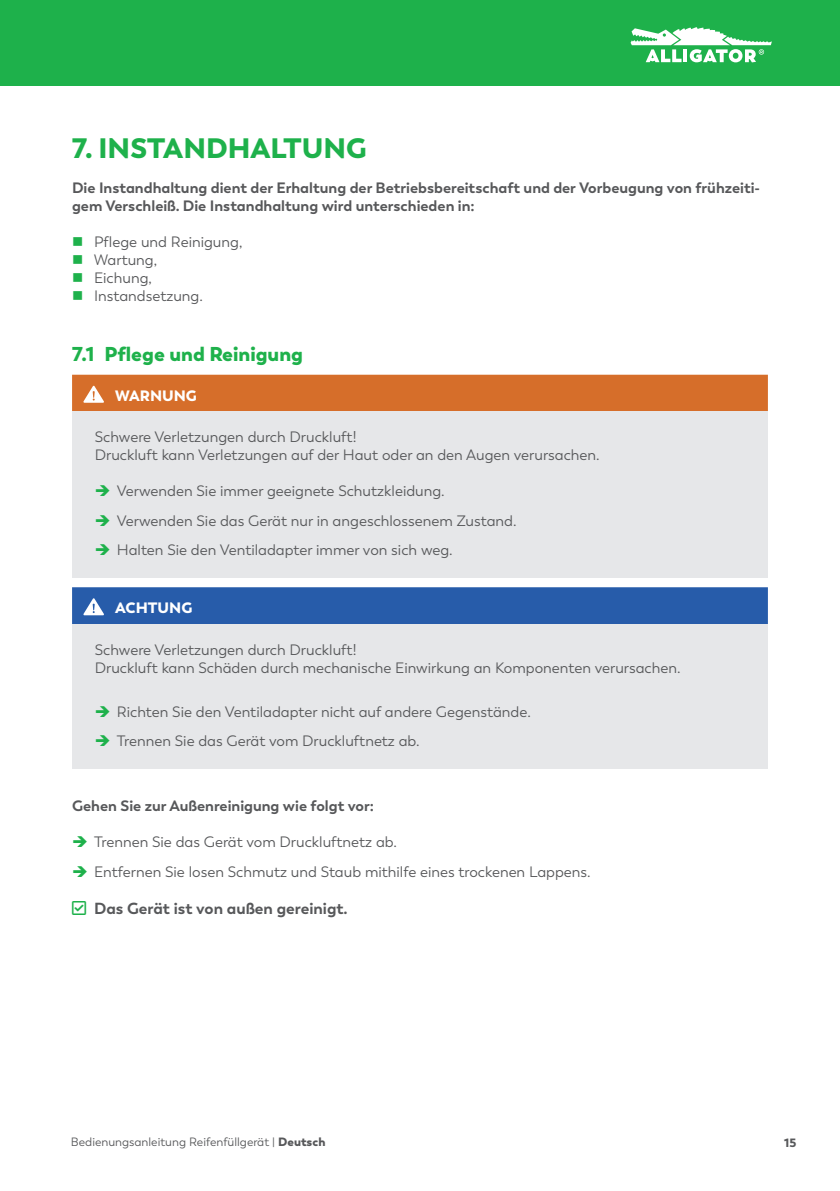
<style>
.page{position:relative;width:840px;height:1191px;background:#fff}
.page>*{position:absolute;margin:0;border:0;box-sizing:border-box;transform-origin:0 0}
.t1{font:900 28px "Trenda";color:#1eb14b}
.t2{font:900 20px "Trenda";color:#1eb14b}
.t3{font:700 16px "Trenda";color:#57585a}
.Copy{font:15px "Trenda";color:#57585a}
.Copy-2{font:700 15px/18px "Trenda";color:#57585a}
.List_Titel{font:900 15px "Trenda";color:#fff}
.t4{font:12px "Trenda";color:#57585a}
.t5{font:900 12px "Trenda";color:#57585a}
.s1{color:#1eb14b}
.s2{font-weight:900}
</style>
<div class="page">
<div style="left:0;top:0;width:839px;height:85px;background:#1eb14b"></div>
<svg style="left:630px;top:27px;width:141px;height:35px"></svg>
<div style="left:72px;top:411px;width:695px;height:167px;background:#e6e7e9"></div>
<div style="left:72px;top:375px;width:695px;height:36px;background:#d66e2a"></div>
<div style="left:72px;top:624px;width:695px;height:145px;background:#e6e7e9"></div>
<div style="left:72px;top:587px;width:695px;height:37px;background:#275caa"></div>
<h2 class="t1" style="left:72px;top:130px;width:296px">7. INSTANDHALTUNG</h2>
<p class="Copy-2" style="left:72px;top:179px;width:689px">Die Instandhaltung dient der Erhaltung der Betriebsbereitschaft und der Vorbeugung von frühzeiti&shy;gem Verschleiß. Die Instandhaltung wird unterschieden in:</p>
<p class="Copy" style="left:94px;top:233px;width:150px">Pflege und Reinigung,</p>
<p class="Copy" style="left:94px;top:251px;width:64px">Wartung,</p>
<p class="Copy" style="left:94px;top:269px;width:59px">Eichung,</p>
<p class="Copy" style="left:94px;top:287px;width:110px">Instandsetzung.</p>
<h3 class="t2" style="left:72px;top:341px;width:232px">7.1 Pflege und Reinigung</h3>
<p class="List_Titel" style="left:115px;top:385px;width:83px">WARNUNG</p>
<p class="Copy" style="left:95px;top:428px;width:263px">Schwere Verletzungen durch Druckluft!</p>
<p class="Copy" style="left:95px;top:446px;width:506px">Druckluft kann Verletzungen auf der Haut oder an den Augen verursachen.</p>
<p class="Copy" style="left:117px;top:482px;width:329px">Verwenden Sie immer geeignete Schutzkleidung.</p>
<p class="Copy" style="left:117px;top:512px;width:401px">Verwenden Sie das Gerät nur in angeschlossenem Zustand.</p>
<p class="Copy" style="left:117px;top:541px;width:337px">Halten Sie den Ventiladapter immer von sich weg.</p>
<p class="List_Titel" style="left:115px;top:598px;width:79px">ACHTUNG</p>
<p class="Copy" style="left:95px;top:641px;width:263px">Schwere Verletzungen durch Druckluft!</p>
<p class="Copy" style="left:95px;top:659px;width:587px">Druckluft kann Schäden durch mechanische Einwirkung an Komponenten verursachen.</p>
<p class="Copy" style="left:117px;top:703px;width:415px">Richten Sie den Ventiladapter nicht auf andere Gegenstände.</p>
<p class="Copy" style="left:117px;top:732px;width:304px">Trennen Sie das Gerät vom Druckluftnetz ab.</p>
<h4 class="Copy-2" style="left:72px;top:797px;width:303px">Gehen Sie zur Außenreinigung wie folgt vor:</h4>
<p class="Copy" style="left:94px;top:833px;width:304px">Trennen Sie das Gerät vom Druckluftnetz ab.</p>
<p class="Copy" style="left:94px;top:862px;width:498px">Entfernen Sie losen Schmutz und Staub mithilfe eines trockenen Lappens.</p>
<p class="t3" style="left:72px;top:898px;width:277px"><span class="s1">■</span> Das Gerät ist von außen gereinigt.</p>
<p class="t4" style="left:71px;top:1134px;width:256px">Bedienungsanleitung Reifenfüllgerät | <span class="s2">Deutsch</span></p>
<p class="t5" style="left:783px;top:1134px;width:13px">15</p>
</div>
